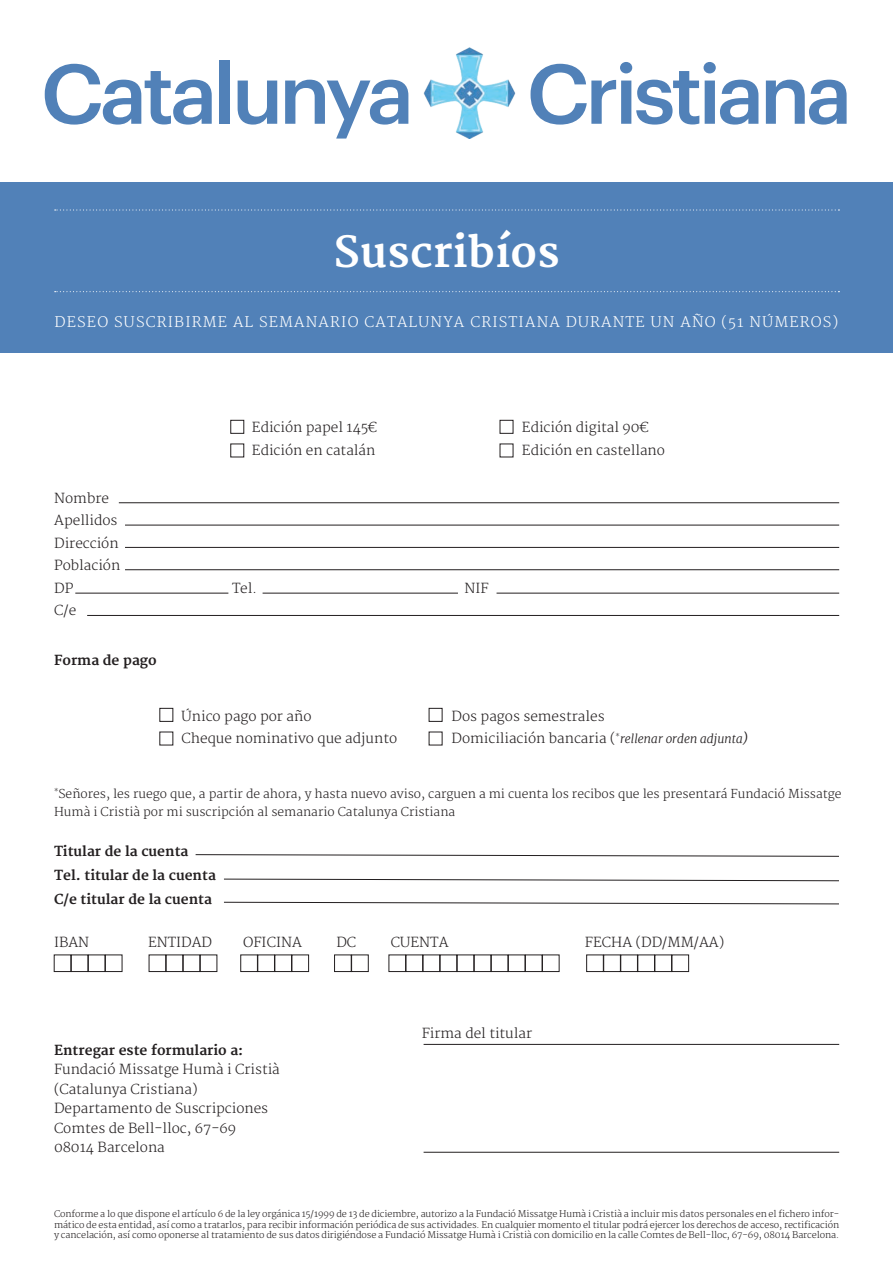
<style>
.page{position:relative;width:893px;height:1263px;background:#fff}
.page>*{position:absolute;margin:0;border:0;box-sizing:border-box;transform-origin:0 0}
.t1{font:500 82.65px "Graphik";letter-spacing:-.05em;color:#5181b8}
.t2{font:700 42px "Merriweather";letter-spacing:.01em;color:#fff}
.t3{font:300 14.25px "Merriweather";letter-spacing:.08em;color:#fff}
.t4{font:300 13.5px/19.5px "Merriweather";color:#231f20}
.t5{font:700 13.5px/24px "Merriweather";color:#231f20}
.t6{font:300 12px/18px "Merriweather";color:#231f20}
.t7{font:300 9px/10.5px "Merriweather";letter-spacing:-.01em;color:#231f20;text-align:justify}
.s1{font-style:italic;font-size:12px}
.s2{font-style:italic}
</style>
<div class="page">
<div style="left:0;top:182px;width:893px;height:171px;background:#5181b8"></div>
<svg style="left:55px;top:209px;width:784px;height:2px"></svg>
<svg style="left:55px;top:291px;width:784px;height:1px"></svg>
<hr style="left:424px;top:1044px;width:415px;height:1px;background:#231f20">
<hr style="left:424px;top:1152px;width:415px;height:1px;background:#231f20">
<div style="left:54px;top:955px;width:17px;height:17px;border:1px solid #231f20"></div>
<div style="left:71px;top:955px;width:17px;height:17px;border:1px solid #231f20"></div>
<div style="left:88px;top:955px;width:17px;height:17px;border:1px solid #231f20"></div>
<div style="left:105px;top:955px;width:17px;height:17px;border:1px solid #231f20"></div>
<div style="left:149px;top:955px;width:17px;height:17px;border:1px solid #231f20"></div>
<div style="left:166px;top:955px;width:17px;height:17px;border:1px solid #231f20"></div>
<div style="left:183px;top:955px;width:17px;height:17px;border:1px solid #231f20"></div>
<div style="left:200px;top:955px;width:17px;height:17px;border:1px solid #231f20"></div>
<div style="left:241px;top:955px;width:17px;height:17px;border:1px solid #231f20"></div>
<div style="left:258px;top:955px;width:17px;height:17px;border:1px solid #231f20"></div>
<div style="left:275px;top:955px;width:17px;height:17px;border:1px solid #231f20"></div>
<div style="left:292px;top:955px;width:17px;height:17px;border:1px solid #231f20"></div>
<div style="left:334px;top:955px;width:17px;height:17px;border:1px solid #231f20"></div>
<div style="left:351px;top:955px;width:17px;height:17px;border:1px solid #231f20"></div>
<div style="left:389px;top:955px;width:17px;height:17px;border:1px solid #231f20"></div>
<div style="left:406px;top:955px;width:17px;height:17px;border:1px solid #231f20"></div>
<div style="left:423px;top:955px;width:17px;height:17px;border:1px solid #231f20"></div>
<div style="left:440px;top:955px;width:17px;height:17px;border:1px solid #231f20"></div>
<div style="left:457px;top:955px;width:17px;height:17px;border:1px solid #231f20"></div>
<div style="left:474px;top:955px;width:17px;height:17px;border:1px solid #231f20"></div>
<div style="left:491px;top:955px;width:17px;height:17px;border:1px solid #231f20"></div>
<div style="left:508px;top:955px;width:17px;height:17px;border:1px solid #231f20"></div>
<div style="left:525px;top:955px;width:17px;height:17px;border:1px solid #231f20"></div>
<div style="left:542px;top:955px;width:17px;height:17px;border:1px solid #231f20"></div>
<div style="left:586px;top:955px;width:17px;height:17px;border:1px solid #231f20"></div>
<div style="left:603px;top:955px;width:18px;height:17px;border:1px solid #231f20"></div>
<div style="left:621px;top:955px;width:17px;height:17px;border:1px solid #231f20"></div>
<div style="left:638px;top:955px;width:17px;height:17px;border:1px solid #231f20"></div>
<div style="left:655px;top:955px;width:17px;height:17px;border:1px solid #231f20"></div>
<div style="left:672px;top:955px;width:17px;height:17px;border:1px solid #231f20"></div>
<hr style="left:119px;top:502px;width:720px;height:1px;background:#231f20">
<hr style="left:125px;top:525px;width:714px;height:1px;background:#231f20">
<hr style="left:125px;top:547px;width:714px;height:1px;background:#231f20">
<hr style="left:125px;top:569px;width:714px;height:1px;background:#231f20">
<hr style="left:75px;top:593px;width:153px;height:1px;background:#231f20">
<hr style="left:87px;top:615px;width:752px;height:1px;background:#231f20">
<hr style="left:263px;top:593px;width:195px;height:1px;background:#231f20">
<hr style="left:497px;top:593px;width:342px;height:1px;background:#231f20">
<div style="left:429px;top:708px;width:13px;height:14px;border:1px solid #231f20"></div>
<div style="left:160px;top:708px;width:13px;height:14px;border:1px solid #231f20"></div>
<div style="left:500px;top:420px;width:13px;height:14px;border:1px solid #231f20"></div>
<div style="left:231px;top:420px;width:13px;height:14px;border:1px solid #231f20"></div>
<svg style="left:195px;top:854px;width:644px;height:3px"></svg>
<svg style="left:224px;top:879px;width:615px;height:2px"></svg>
<svg style="left:224px;top:902px;width:615px;height:2px"></svg>
<img style="left:423px;top:47px;width:93px;height:92px">
<h1 class="t1" style="left:41px;top:31px;width:375px">Catalunya</h1>
<h1 class="t1" style="left:527px;top:31px;width:327px">Cristiana</h1>
<h2 class="t2" style="left:333px;top:228px;width:228px">Suscribíos</h2>
<h3 class="t3" style="left:55px;top:313px;width:785px">DESEO SUSCRIBIRME AL SEMANARIO CATALUNYA CRISTIANA DURANTE UN AÑO (51 NÚMEROS)</h3>
<h3 class="t4" style="left:54px;top:487px;width:68px;line-height:22.5px">Nombre<br>Apellidos<br>Dirección<br>Población<br>DP</h3>
<h3 class="t4" style="left:54px;top:601px;width:24px">C/e</h3>
<h3 class="t5" style="left:54px;top:649px;width:104px">Forma de pago</h3>
<h3 class="t4" style="left:252px;top:418px;width:127px">Edición papel 145€</h3>
<h3 class="t4" style="left:522px;top:418px;width:128px">Edición digital 90€</h3>
<h3 class="t4" style="left:252px;top:441px;width:125px">Edición en catalán</h3>
<h3 class="t4" style="left:522px;top:441px;width:145px">Edición en castellano</h3>
<h3 class="t4" style="left:232px;top:579px;width:27px">Tel.</h3>
<h3 class="t4" style="left:464px;top:579px;width:26px">NIF</h3>
<h3 class="t4" style="left:182px;top:706px;width:131px">Único pago por año</h3>
<h3 class="t4" style="left:452px;top:706px;width:155px">Dos pagos semestrales</h3>
<h3 class="t4" style="left:182px;top:729px;width:217px">Cheque nominativo que adjunto</h3>
<h3 class="t4" style="left:452px;top:729px;width:298px">Domiciliación bancaria (<sup>*</sup><span class="s1">rellenar orden adjunta</span><span class="s2">)</span></h3>
<h3 class="t6" style="left:54px;top:786px;width:789px"><sup>*</sup>Señores, les ruego que, a partir de ahora, y hasta nuevo aviso, carguen a mi cuenta los recibos que les presentará Fundació Missatge<br>Humà i Cristià por mi suscripción al semanario Catalunya Cristiana</h3>
<h3 class="t5" style="left:54px;top:840px;width:163px">Titular de la cuenta<br>Tel. titular de la cuenta<br>C/e titular de la cuenta</h3>
<h3 class="t4" style="left:54px;top:933px;width:37px">IBAN</h3>
<h3 class="t4" style="left:148px;top:933px;width:66px">ENTIDAD</h3>
<h3 class="t4" style="left:243px;top:933px;width:60px">OFICINA</h3>
<h3 class="t4" style="left:336px;top:933px;width:21px">DC</h3>
<h3 class="t4" style="left:391px;top:933px;width:59px">CUENTA</h3>
<h3 class="t4" style="left:585px;top:933px;width:141px">FECHA (DD/MM/AA)</h3>
<h3 class="t5" style="left:54px;top:1039px;width:191px">Entregar este formulario a:</h3>
<h3 class="t4" style="left:54px;top:1060px;width:227px">Fundació Missatge Humà i Cristià (Catalunya Cristiana)<br>Departamento de Suscripciones<br>Comtes de Bell-lloc, 67-69<br>08014 Barcelona</h3>
<h3 class="t4" style="left:422px;top:1024px;width:112px">Firma del titular</h3>
<p class="t7" style="left:54px;top:1209px;width:787px">Conforme a lo que dispone el artículo 6 de la ley orgánica 15/1999 de 13 de diciembre, autorizo a la Fundació Missatge Humà i Cristià a incluir mis datos personales en el fichero infor&shy;mático de esta entidad, así como a tratarlos, para recibir información periódica de sus actividades. En cualquier momento el titular podrá ejercer los derechos de acceso, rectificación y cancelación, así como oponerse al tratamiento de sus datos dirigiéndose a Fundació Missatge Humà i Cristià con domicilio en la calle Comtes de Bell-lloc, 67-69, 08014 Barcelona.</p>
</div>
